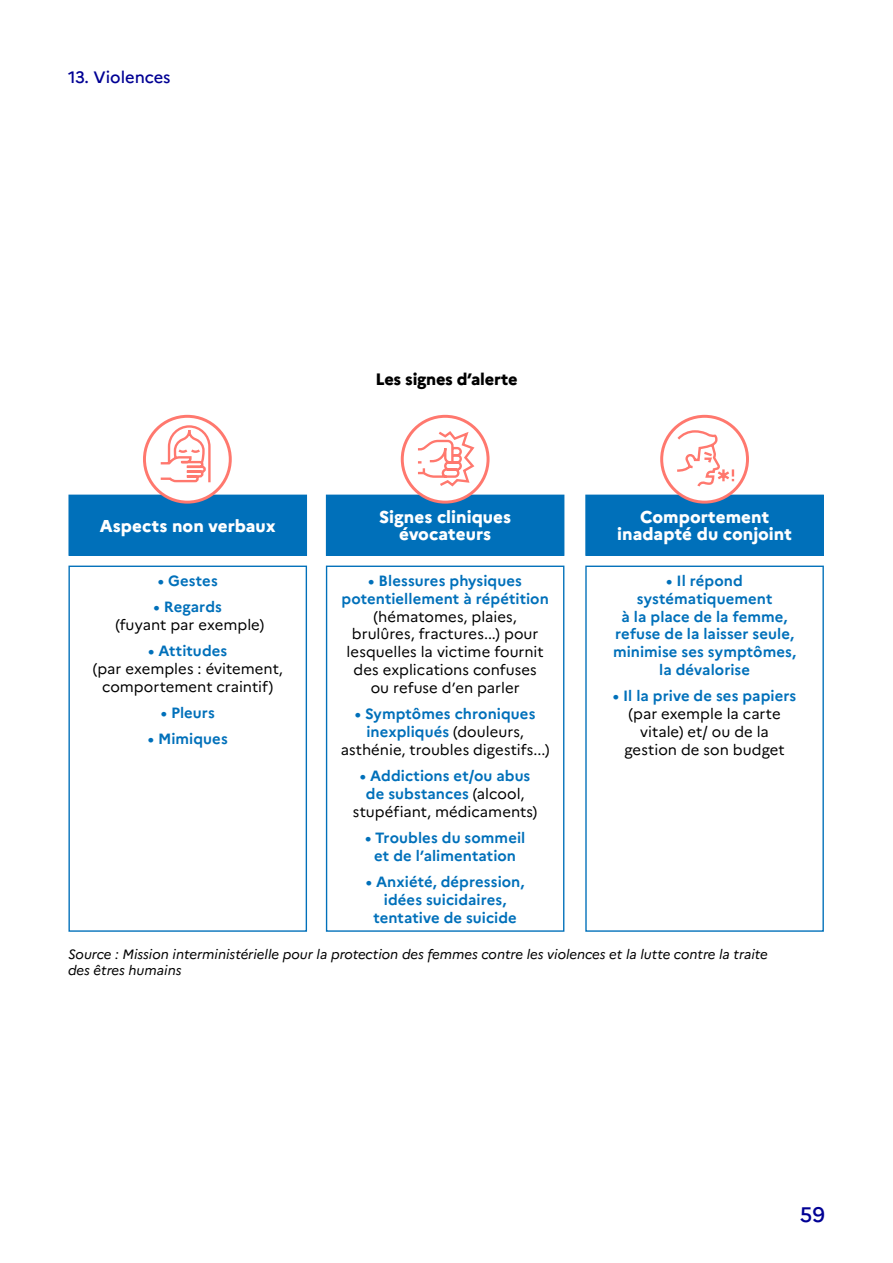
<style>
.page{position:relative;width:893px;height:1263px;background:#fff}
.page>*{position:absolute;margin:0;border:0;box-sizing:border-box;transform-origin:0 0}
.t1{font:500 21px "Marianne";color:#000094}
.t2{font:800 17.1px/17.4px "Marianne";color:#fff;text-align:center}
.t3{font:800 16.5px "Marianne";letter-spacing:-.015em;color:#000}
.t4{font:500 16.5px "Marianne";color:#000094}
.t5{font:700 14.85px/17.9px "Marianne";letter-spacing:.005em;color:#0070ba;text-align:center}
.t6{font:14.85px/17.9px "Marianne";color:#000;text-align:center}
.t7{font:italic 13.5px/16.5px "Marianne";color:#000}
.s1{font-weight:700;color:#0070ba}
.s2{font-weight:400;color:#000}
</style>
<div class="page">
<div style="left:69px;top:495px;width:237px;height:60px;background:#0070ba"></div>
<div style="left:68px;top:495px;width:239px;height:61px;border:1px solid #0070ba"></div>
<div style="left:326px;top:495px;width:238px;height:60px;background:#0070ba"></div>
<div style="left:326px;top:495px;width:238px;height:61px;border:1px solid #0070ba"></div>
<div style="left:586px;top:495px;width:237px;height:60px;background:#0070ba"></div>
<div style="left:585px;top:495px;width:239px;height:61px;border:1px solid #0070ba"></div>
<div style="left:68px;top:566px;width:239px;height:366px;border:1px solid #0070ba"></div>
<div style="left:326px;top:566px;width:238px;height:366px;border:1px solid #0070ba"></div>
<div style="left:585px;top:566px;width:239px;height:366px;border:1px solid #0070ba"></div>
<div style="left:144px;top:416px;width:86px;height:86px;background:#fff;border-radius:50%"></div>
<div style="left:143px;top:415px;width:89px;height:89px;border:3px solid #ff786e;border-radius:50%"></div>
<svg style="left:158px;top:424px;width:54px;height:59px"></svg>
<div style="left:662px;top:416px;width:85px;height:86px;background:#fff;border-radius:50%"></div>
<div style="left:660px;top:415px;width:89px;height:89px;border:3px solid #ff786e;border-radius:50%"></div>
<svg style="left:675px;top:429px;width:60px;height:60px"></svg>
<svg style="left:402px;top:416px;width:86px;height:86px"></svg>
<div style="left:401px;top:415px;width:89px;height:89px;border:3px solid #ff786e;border-radius:50%"></div>
<svg style="left:416px;top:429px;width:60px;height:59px"></svg>
<p class="t4" style="left:68px;top:64px;width:104px">13. Violences</p>
<p class="t3" style="left:375px;top:366px;width:144px">Les signes d’alerte</p>
<p class="t2" style="left:100px;top:517px;width:177px">Aspects non verbaux</p>
<p class="t2" style="left:379px;top:508px;width:134px">Signes cliniques évocateurs</p>
<p class="t2" style="left:617px;top:508px;width:176px">Comportement inadapté du conjoint</p>
<p class="t5" style="left:158px;top:572px;width:62px">• Gestes</p>
<p class="t5" style="left:154px;top:598px;width:70px">• Regards</p>
<p class="t6" style="left:115px;top:616px;width:150px">(fuyant par exemple)</p>
<p class="t5" style="left:148px;top:642px;width:81px">• Attitudes</p>
<p class="t6" style="left:93px;top:660px;width:192px">(par exemples : évitement, comportement craintif)</p>
<p class="t5" style="left:161px;top:704px;width:56px">• Pleurs</p>
<p class="t5" style="left:148px;top:730px;width:82px">• Mimiques</p>
<p class="t5" style="left:341px;top:572px;width:209px">• Blessures physiques potentiellement à répétition</p>
<p class="t6" style="left:347px;top:607px;width:199px">(hématomes, plaies, brulûres, fractures...) pour lesquelles la victime fournit des explications confuses ou refuse d’en parler</p>
<p class="t6" style="left:341px;top:705px;width:210px"><span class="s1">• Symptômes chroniques inexpliqués</span> (douleurs, asthénie, troubles digestifs...)</p>
<p class="t5" style="left:353px;top:767px;width:186px">• Addictions et/ou abus de substances <span class="s2">(alcool, stupéfiant, médicaments)</span></p>
<p class="t5" style="left:365px;top:829px;width:162px">• Troubles du sommeil et de l’alimentation</p>
<p class="t5" style="left:366px;top:873px;width:160px">• Anxiété, dépression, idées suicidaires, tentative de suicide</p>
<p class="t5" style="left:613px;top:572px;width:185px">• Il répond systématiquement<br>à la place de la femme, refuse de la laisser seule, minimise ses symptômes, la dévalorise</p>
<p class="t5" style="left:613px;top:687px;width:185px">• Il la prive de ses papiers</p>
<p class="t6" style="left:624px;top:705px;width:162px">(par exemple la carte vitale) et/ ou de la gestion de son budget</p>
<p class="t7" style="left:68px;top:944px;width:701px">Source : Mission interministérielle pour la protection des femmes contre les violences et la lutte contre la traite des êtres humains</p>
<h1 class="t1" style="left:800px;top:1198px;width:27px">59</h1>
</div>
